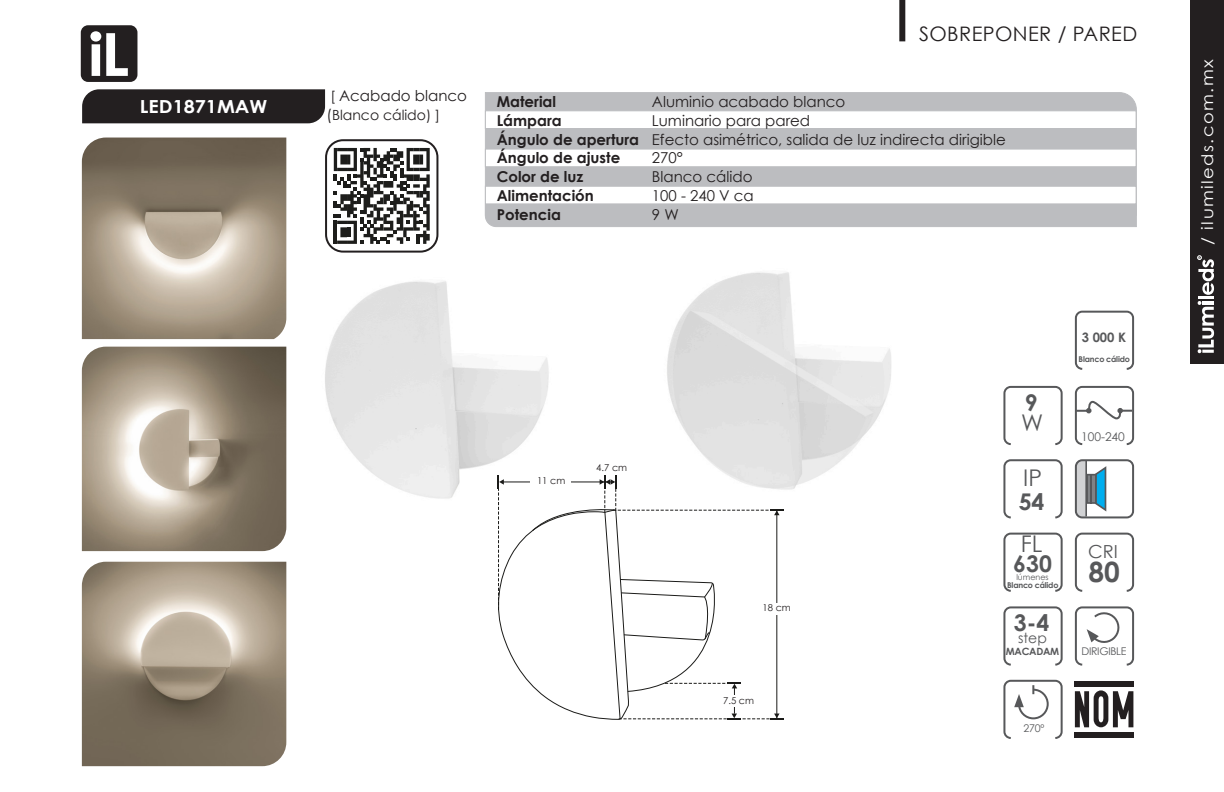
<style>
.page{position:relative;width:1224px;height:792px;background:#fff}
.page>*{position:absolute;margin:0;border:0;box-sizing:border-box;transform-origin:0 0}
.t1{font:700 28px "Century Gothic";color:#57585a}
.t2{font:700 23px "Century Gothic";color:#57585a}
.t3{font:23px "Century Gothic";color:#57585a}
.t4{font:20px "Century Gothic";letter-spacing:.02em;color:#231f20}
.t5{font:700 18px "Century Gothic";color:#fff;scale:1.1 1}
.t6{font:18px "Century Gothic";color:#57585a}
.t7{font:16px "Century Gothic";letter-spacing:.08em;color:#fff;scale:1.12 1}
.t8{font:15px "Century Gothic";color:#231f20}
.t9{font:700 15px "Century Gothic";color:#231f20}
.t10{font:14px "Century Gothic";color:#231f20}
.t11{font:14px "Century Gothic";color:#57585a}
.t12{font:700 13px "Century Gothic";color:#57585a}
.t13{font:12px "Century Gothic";color:#57585a}
.t14{font:10.6px "Century Gothic";letter-spacing:-.025em;color:#57585a}
.t15{font:700 10px "Century Gothic";letter-spacing:-.025em;color:#57585a}
.t16{font:9.6px "Century Gothic";color:#231f20}
.t17{font:700 8px "Century Gothic";letter-spacing:-.025em;color:#57585a}
.t18{font:8px "Century Gothic";color:#57585a}
.s1{font-size:14px}
.s2{font-size:15px}
</style>
<div class="page">
<div style="left:1190px;top:0;width:34px;height:364px;background:#231f20"></div>
<hr style="left:1198px;top:296px;width:16px;height:3px;background:#fff">
<svg style="left:1198px;top:301px;width:16px;height:52px"></svg>
<svg style="left:1197px;top:255px;width:17px;height:40px"></svg>
<img style="left:325px;top:281px;width:224px;height:218px">
<img style="left:667px;top:272px;width:224px;height:218px">
<svg style="left:495px;top:475px;width:289px;height:245px"></svg>
<div style="left:1003px;top:386px;width:60px;height:59px;border:2px solid #57585a;border-radius:6px"></div>
<div style="left:1003px;top:459px;width:60px;height:59px;border:2px solid #57585a;border-radius:6px"></div>
<div style="left:1075px;top:386px;width:59px;height:59px;border:2px solid #57585a;border-radius:6px"></div>
<svg style="left:1074px;top:400px;width:60px;height:20px"></svg>
<div style="left:1003px;top:533px;width:60px;height:59px;border:2px solid #57585a;border-radius:6px"></div>
<svg style="left:1078px;top:462px;width:28px;height:53px"></svg>
<hr style="left:1091px;top:474px;width:1px;height:30px;background:#57585a">
<div style="left:1075px;top:459px;width:59px;height:59px;border:2px solid #57585a;border-radius:6px"></div>
<hr style="left:1085px;top:461px;width:2px;height:55px;background:#57585a">
<div style="left:1075px;top:681px;width:59px;height:6px;background:#231f20"></div>
<div style="left:1075px;top:732px;width:59px;height:5px;background:#231f20"></div>
<svg style="left:1075px;top:690px;width:58px;height:37px"></svg>
<div style="left:1075px;top:533px;width:59px;height:59px;border:2px solid #57585a;border-radius:6px"></div>
<div style="left:1003px;top:606px;width:60px;height:60px;border:2px solid #57585a;border-radius:6px"></div>
<div style="left:1003px;top:680px;width:60px;height:59px;border:2px solid #57585a;border-radius:6px"></div>
<svg style="left:1014px;top:685px;width:35px;height:35px"></svg>
<div style="left:1075px;top:606px;width:59px;height:60px;border:2px solid #57585a;border-radius:6px"></div>
<svg style="left:1087px;top:612px;width:33px;height:31px"></svg>
<img style="left:82px;top:138px;width:204px;height:201px">
<img style="left:82px;top:347px;width:204px;height:204px">
<img style="left:82px;top:562px;width:204px;height:204px">
<div style="left:82px;top:89px;width:243px;height:34px;background:#231f20"></div>
<div style="left:484px;top:92px;width:653px;height:112px;background:#bcbdc0"></div>
<div style="left:485px;top:110px;width:652px;height:19px;background:#fff;border:1px solid #bcbdc0"></div>
<div style="left:485px;top:149px;width:652px;height:18px;background:#fff;border:1px solid #bcbdc0"></div>
<div style="left:485px;top:186px;width:652px;height:18px;background:#fff;border:1px solid #bcbdc0"></div>
<div style="left:484px;top:204px;width:653px;height:23px;background:#bcbdc0"></div>
<div style="left:81px;top:25px;width:56px;height:57px;background:#231f20;border-radius:7px"></div>
<svg style="left:90px;top:31px;width:38px;height:45px"></svg>
<div style="left:899px;top:0;width:6px;height:41px;background:#231f20"></div>
<div style="left:1075px;top:311px;width:59px;height:59px;border:2px solid #57585a;border-radius:6px"></div>
<div style="left:325px;top:139px;width:113px;height:114px;border:2px solid #231f20;border-radius:17px"></div>
<svg style="left:334px;top:148px;width:96px;height:96px"></svg>
<p class="t5" style="left:140px;top:95px;width:117px">LED1871MAW</p>
<p class="t8" style="left:330px;top:86px;width:138px"><span class="s1">[</span> Acabado blanco</p>
<p class="t10" style="left:326px;top:106px;width:115px"><span class="s2">(</span>Blanco cálido) ]</p>
<p class="t4" style="left:919px;top:22px;width:220px">SOBREPONER / PARED</p>
<p class="t9" style="left:497px;top:92px;width:61px">Material</p>
<p class="t9" style="left:497px;top:111px;width:67px">Lámpara</p>
<p class="t9" style="left:497px;top:130px;width:144px">Ángulo de apertura</p>
<p class="t9" style="left:497px;top:149px;width:125px">Ángulo de ajuste</p>
<p class="t9" style="left:497px;top:167px;width:88px">Color de luz</p>
<p class="t9" style="left:497px;top:186px;width:99px">Alimentación</p>
<p class="t9" style="left:497px;top:205px;width:66px">Potencia</p>
<p class="t8" style="left:652px;top:92px;width:195px">Aluminio acabado blanco</p>
<p class="t8" style="left:652px;top:111px;width:160px">Luminario para pared</p>
<p class="t8" style="left:652px;top:130px;width:355px">Efecto asimétrico, salida de luz indirecta dirigible</p>
<p class="t8" style="left:652px;top:149px;width:32px">270°</p>
<p class="t8" style="left:652px;top:168px;width:102px">Blanco cálido</p>
<p class="t8" style="left:652px;top:186px;width:103px">100 - 240 V ca</p>
<p class="t8" style="left:652px;top:205px;width:28px">9 W</p>
<p class="t16" style="left:537px;top:474px;width:30px">11 cm</p>
<p class="t16" style="left:596px;top:461px;width:32px">4.7 cm</p>
<p class="t16" style="left:763px;top:601px;width:30px">18 cm</p>
<p class="t16" style="left:723px;top:694px;width:32px">7.5 cm</p>
<p class="t2" style="left:1025px;top:388px;width:14px">9</p>
<p class="t3" style="left:1021px;top:409px;width:24px">W</p>
<p class="t3" style="left:1023px;top:464px;width:20px">IP</p>
<p class="t2" style="left:1019px;top:488px;width:27px">54</p>
<p class="t3" style="left:1021px;top:530px;width:23px">FL</p>
<p class="t2" style="left:1013px;top:549px;width:40px">630</p>
<p class="t18" style="left:1016px;top:572px;width:34px">lúmenes</p>
<p class="t17" style="left:1007px;top:580px;width:53px">Blanco cálido</p>
<p class="t2" style="left:1014px;top:609px;width:37px">3-4</p>
<p class="t11" style="left:1018px;top:630px;width:30px">step</p>
<p class="t15" style="left:1006px;top:646px;width:55px">MACADAM</p>
<p class="t12" style="left:1082px;top:329px;width:46px">3 000 K</p>
<p class="t17" style="left:1079px;top:354px;width:53px">Blanco cálido</p>
<p class="t13" style="left:1081px;top:429px;width:45px">100-240</p>
<p class="t6" style="left:1088px;top:540px;width:31px">CRI</p>
<p class="t1" style="left:1088px;top:554px;width:33px">80</p>
<p class="t14" style="left:1081px;top:645px;width:47px">DIRIGIBLE</p>
<p class="t14" style="left:1024px;top:721px;width:22px">270º</p>
<p class="t7" style="left:1198px;top:245px;width:167px;rotate:-90deg">/ ilumileds.com.mx</p>
</div>
